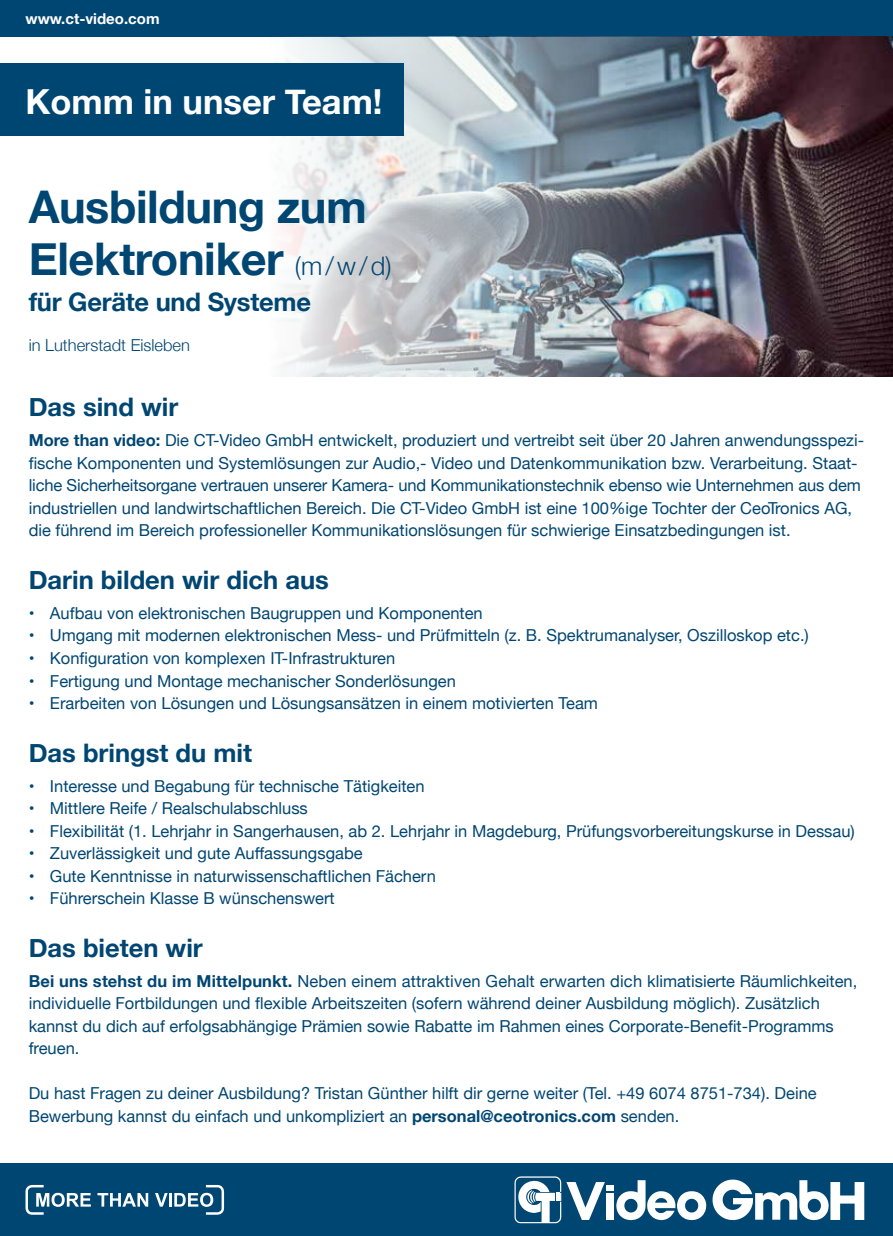
<style>
.page{position:relative;width:893px;height:1236px;background:#fff}
.page>*{position:absolute;margin:0;border:0;box-sizing:border-box;transform-origin:0 0}
.t1{font:700 45px/52.5px "Helvetica Neue";letter-spacing:-.01em;color:#004672}
.t2{font:700 34.5px "Helvetica Neue";color:#fff}
.t3{font:700 25.5px "Helvetica Neue";color:#004672}
.t4{font:16.5px/22.5px "Helvetica Neue";color:#004672}
.t5{font:300 16.5px "Helvetica Neue";color:#004672}
.t6{font:700 15px "Helvetica Neue";color:#fff}
.s1{font-weight:300;font-size:25.5px}
.s2{font-weight:700}
</style>
<div class="page">
<div style="left:0;top:0;width:893px;height:36px;background:#004672"></div>
<img style="left:269px;top:36px;width:624px;height:340px">
<div style="left:0;top:64px;width:404px;height:72px;background:#004672"></div>
<div style="left:0;top:1163px;width:893px;height:72px;background:#004672"></div>
<svg style="left:26px;top:1184px;width:65px;height:30px"></svg>
<svg style="left:97px;top:1193px;width:51px;height:13px"></svg>
<svg style="left:155px;top:1193px;width:13px;height:13px"></svg>
<hr style="left:169px;top:1192px;width:3px;height:14px;background:#fff">
<svg style="left:174px;top:1184px;width:50px;height:30px"></svg>
<svg style="left:514px;top:1176px;width:91px;height:46px"></svg>
<div style="left:606px;top:1192px;width:8px;height:27px;background:#fff"></div>
<div style="left:606px;top:1184px;width:8px;height:6px;background:#fff"></div>
<svg style="left:616px;top:1180px;width:90px;height:39px"></svg>
<svg style="left:712px;top:1179px;width:152px;height:40px"></svg>
<p class="t6" style="left:26px;top:7px;width:136px">www.ct-video.com</p>
<h2 class="t2" style="left:26px;top:74px;width:359px">Komm in unser Team!</h2>
<h1 class="t1" style="left:29px;top:182px;width:364px">Ausbildung zum<br>Elektroniker <span class="s1">(m/w/d)</span></h1>
<h3 class="t3" style="left:29px;top:282px;width:284px">für Geräte und Systeme</h3>
<p class="t5" style="left:29px;top:332px;width:163px">in Lutherstadt Eisleben</p>
<h3 class="t3" style="left:29px;top:387px;width:151px">Das sind wir</h3>
<p class="t4" style="left:29px;top:430px;width:837px"><span class="s2">More than video:</span> Die CT-Video GmbH entwickelt, produziert und vertreibt seit über 20 Jahren anwendungsspezi&shy;fische Komponenten und Systemlösungen zur Audio,- Video und Datenkommunikation bzw. Verarbeitung. Staat&shy;liche Sicherheitsorgane vertrauen unserer Kamera- und Kommunikationstechnik ebenso wie Unternehmen aus dem industriellen und landwirtschaftlichen Bereich. Die CT-Video GmbH ist eine 100%ige Tochter der CeoTronics AG, die führend im Bereich professioneller Kommunikationslösungen für schwierige Einsatzbedingungen ist.</p>
<h3 class="t3" style="left:29px;top:559px;width:302px">Darin bilden wir dich aus</h3>
<p class="t4" style="left:29px;top:602px;width:456px">• Aufbau von elektronischen Baugruppen und Komponenten</p>
<p class="t4" style="left:29px;top:625px;width:782px">• Umgang mit modernen elektronischen Mess- und Prüfmitteln (z. B. Spektrumanalyser, Oszilloskop etc.)</p>
<p class="t4" style="left:29px;top:647px;width:368px">• Konfiguration von komplexen IT-Infrastrukturen</p>
<p class="t4" style="left:29px;top:670px;width:429px">• Fertigung und Montage mechanischer Sonderlösungen</p>
<p class="t4" style="left:29px;top:692px;width:571px">• Erarbeiten von Lösungen und Lösungsansätzen in einem motivierten Team</p>
<h3 class="t3" style="left:29px;top:732px;width:225px">Das bringst du mit</h3>
<p class="t4" style="left:29px;top:775px;width:397px">• Interesse und Begabung für technische Tätigkeiten</p>
<p class="t4" style="left:29px;top:797px;width:281px">• Mittlere Reife / Realschulabschluss</p>
<p class="t4" style="left:29px;top:820px;width:828px">• Flexibilität (1. Lehrjahr in Sangerhausen, ab 2. Lehrjahr in Magdeburg, Prüfungsvorbereitungskurse in Dessau)</p>
<p class="t4" style="left:29px;top:842px;width:335px">• Zuverlässigkeit und gute Auffassungsgabe</p>
<p class="t4" style="left:29px;top:865px;width:409px">• Gute Kenntnisse in naturwissenschaftlichen Fächern</p>
<p class="t4" style="left:29px;top:887px;width:308px">• Führerschein Klasse B wünschenswert</p>
<h3 class="t3" style="left:29px;top:927px;width:176px">Das bieten wir</h3>
<p class="t4" style="left:29px;top:970px;width:830px"><span class="s2">Bei uns stehst du im Mittelpunkt.</span> Neben einem attraktiven Gehalt erwarten dich klimatisierte Räumlichkeiten, individuelle Fortbildungen und flexible Arbeitszeiten (sofern während deiner Ausbildung möglich). Zusätzlich kannst du dich auf erfolgsabhängige Prämien sowie Rabatte im Rahmen eines Corporate-Benefit-Programms freuen.</p>
<p class="t4" style="left:29px;top:1082px;width:790px">Du hast Fragen zu deiner Ausbildung? Tristan Günther hilft dir gerne weiter (Tel. +49 6074 8751-734). Deine<br>Bewerbung kannst du einfach und unkompliziert an <span class="s2">personal@ceotronics.com</span> senden.</p>
</div>
